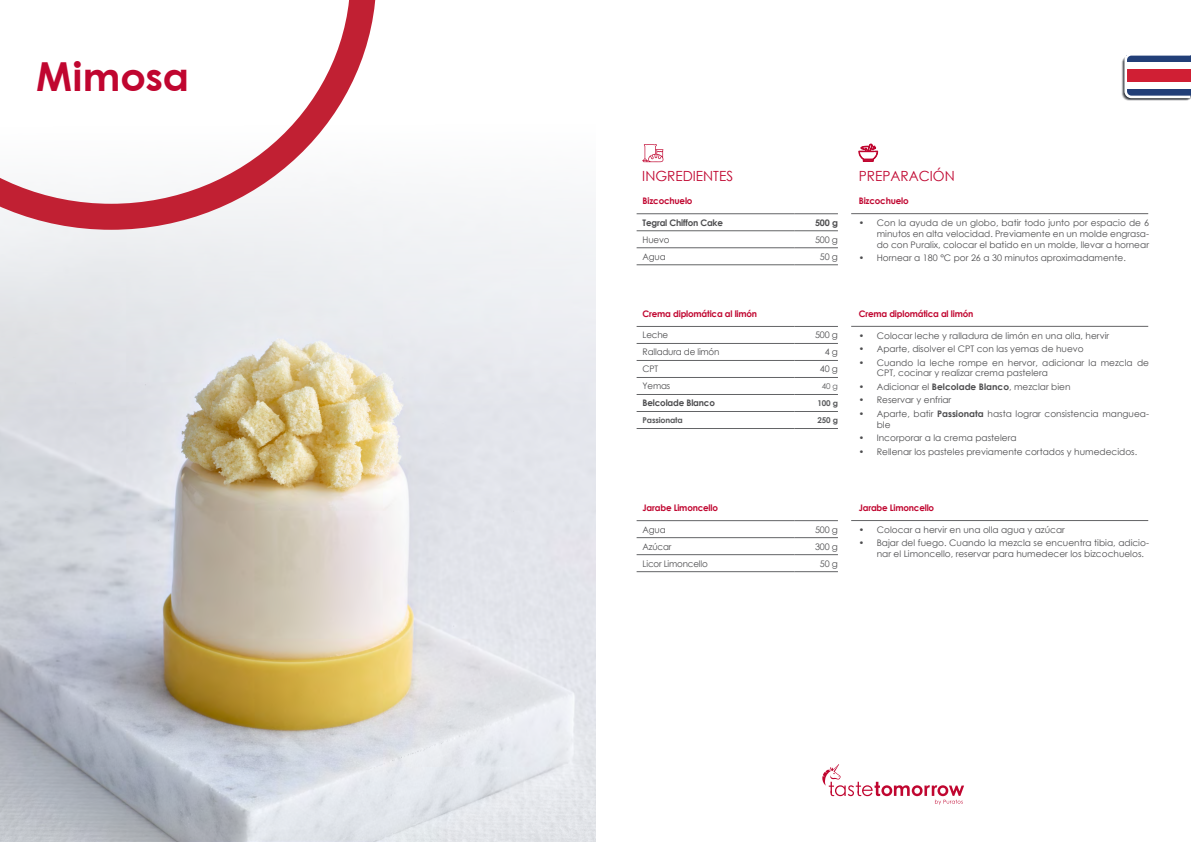
<style>
.page{position:relative;width:1191px;height:842px;background:#fff}
.page>*{position:absolute;margin:0;border:0;box-sizing:border-box;transform-origin:0 0}
.t1{font:700 40px "Century Gothic Paneuropean";color:#c00630}
.t2{font:14px "Century Gothic";color:#c00630}
.t3{font:9px/10.8px "Century Gothic";color:#4d4d4f}
.t4{font:700 9px "Century Gothic";letter-spacing:-.02em;color:#c00630}
.t5{font:700 9px "Century Gothic";letter-spacing:-.02em;color:#4d4d4f}
.t6{font:9px "Century Gothic";letter-spacing:-.02em;color:#4d4d4f}
.t7{font:700 8px "Century Gothic";letter-spacing:-.02em;color:#58595b}
.t8{font:8px "Century Gothic";color:#58595b}
.s1{font-weight:700}
</style>
<div class="page">
<svg style="left:858px;top:144px;width:20px;height:18px"></svg>
<svg style="left:822px;top:764px;width:142px;height:41px"></svg>
<img style="left:0;top:448px;width:595px;height:394px">
<svg style="left:0;top:196px;width:595px;height:252px;fill:#e7e9ed"></svg>
<svg style="left:0;top:0;width:376px;height:230px"></svg>
<svg style="left:642px;top:144px;width:21px;height:18px"></svg>
<hr style="left:636px;top:213px;width:158px;height:1px;background:#636466">
<hr style="left:794px;top:213px;width:44px;height:1px;background:#636466">
<hr style="left:636px;top:230px;width:158px;height:1px;background:#636466">
<hr style="left:794px;top:230px;width:44px;height:1px;background:#636466">
<hr style="left:636px;top:247px;width:158px;height:1px;background:#636466">
<hr style="left:794px;top:247px;width:44px;height:1px;background:#636466">
<hr style="left:636px;top:265px;width:158px;height:1px;background:#636466">
<hr style="left:794px;top:265px;width:44px;height:1px;background:#636466">
<hr style="left:851px;top:213px;width:297px;height:1px;background:#636466">
<hr style="left:636px;top:377px;width:158px;height:1px;background:#636466">
<hr style="left:636px;top:394px;width:158px;height:1px;background:#636466">
<hr style="left:636px;top:411px;width:158px;height:1px;background:#636466">
<hr style="left:636px;top:428px;width:158px;height:1px;background:#636466">
<hr style="left:794px;top:377px;width:44px;height:1px;background:#636466">
<hr style="left:794px;top:394px;width:44px;height:1px;background:#636466">
<hr style="left:794px;top:411px;width:44px;height:1px;background:#636466">
<hr style="left:794px;top:428px;width:44px;height:1px;background:#636466">
<hr style="left:636px;top:326px;width:158px;height:1px;background:#636466">
<hr style="left:794px;top:326px;width:44px;height:1px;background:#636466">
<hr style="left:636px;top:343px;width:158px;height:1px;background:#636466">
<hr style="left:794px;top:343px;width:44px;height:1px;background:#636466">
<hr style="left:636px;top:360px;width:158px;height:1px;background:#636466">
<hr style="left:794px;top:360px;width:44px;height:1px;background:#636466">
<hr style="left:851px;top:326px;width:297px;height:1px;background:#636466">
<hr style="left:636px;top:571px;width:158px;height:1px;background:#636466">
<hr style="left:794px;top:571px;width:44px;height:1px;background:#636466">
<hr style="left:636px;top:520px;width:158px;height:1px;background:#636466">
<hr style="left:794px;top:520px;width:44px;height:1px;background:#636466">
<hr style="left:636px;top:537px;width:158px;height:1px;background:#636466">
<hr style="left:794px;top:537px;width:44px;height:1px;background:#636466">
<hr style="left:636px;top:554px;width:158px;height:1px;background:#636466">
<hr style="left:794px;top:554px;width:44px;height:1px;background:#636466">
<hr style="left:851px;top:520px;width:297px;height:1px;background:#636466">
<svg style="left:1121px;top:55px;width:69px;height:46px"></svg>
<h1 class="t1" style="left:36px;top:50px;width:154px">Mimosa</h1>
<h2 class="t2" style="left:642px;top:166px;width:92px">INGREDIENTES</h2>
<h2 class="t2" style="left:858px;top:166px;width:97px">PREPARACIÓN</h2>
<p class="t3" style="left:876px;top:217px;width:274px;text-align:justify;text-indent:-18px">• Con la ayuda de un globo, batir todo junto por espacio de 6 minutos en alta velocidad. Previamente en un molde engrasa&shy;do con Puralix, colocar el batido en un molde, llevar a hornear</p>
<p class="t3" style="left:858px;top:252px;width:268px">• Hornear a 180 °C por 26 a 30 minutos aproximadamente.</p>
<p class="t4" style="left:858px;top:194px;width:51px">Bizcochuelo</p>
<p class="t4" style="left:642px;top:194px;width:51px">Bizcochuelo</p>
<p class="t5" style="left:642px;top:216px;width:82px">Tegral Chiffon Cake</p>
<p class="t5" style="left:815px;top:216px;width:24px">500 g</p>
<p class="t3" style="left:642px;top:234px;width:28px">Huevo</p>
<p class="t3" style="left:815px;top:234px;width:24px">500 g</p>
<p class="t3" style="left:642px;top:251px;width:25px">Agua</p>
<p class="t3" style="left:820px;top:251px;width:19px">50 g</p>
<p class="t4" style="left:642px;top:307px;width:116px">Crema diplomática al limón</p>
<p class="t3" style="left:642px;top:329px;width:27px">Leche</p>
<p class="t3" style="left:815px;top:330px;width:24px">500 g</p>
<p class="t6" style="left:642px;top:346px;width:78px">Ralladura de limón</p>
<p class="t3" style="left:824px;top:347px;width:15px">4 g</p>
<p class="t3" style="left:642px;top:364px;width:17px">CPT</p>
<p class="t3" style="left:820px;top:364px;width:19px">40 g</p>
<p class="t3" style="left:642px;top:381px;width:29px">Yemas</p>
<p class="t8" style="left:822px;top:380px;width:17px">40 g</p>
<p class="t5" style="left:642px;top:396px;width:74px">Belcolade Blanco</p>
<p class="t7" style="left:817px;top:397px;width:22px">100 g</p>
<p class="t7" style="left:642px;top:414px;width:42px">Passionata</p>
<p class="t7" style="left:817px;top:414px;width:22px">250 g</p>
<p class="t4" style="left:642px;top:501px;width:77px">Jarabe Limoncello</p>
<p class="t3" style="left:642px;top:524px;width:25px">Agua</p>
<p class="t3" style="left:815px;top:524px;width:24px">500 g</p>
<p class="t3" style="left:642px;top:541px;width:30px">Azúcar</p>
<p class="t3" style="left:815px;top:541px;width:24px">300 g</p>
<p class="t6" style="left:642px;top:557px;width:67px">Licor Limoncello</p>
<p class="t3" style="left:820px;top:558px;width:19px">50 g</p>
<p class="t4" style="left:858px;top:307px;width:116px">Crema diplomática al limón</p>
<p class="t3" style="left:858px;top:330px;width:252px">• Colocar leche y ralladura de limón en una olla, hervir</p>
<p class="t3" style="left:858px;top:343px;width:226px">• Aparte, disolver el CPT con las yemas de huevo</p>
<p class="t3" style="left:876px;top:357px;width:274px;text-indent:-18px">• Cuando la leche rompe en hervor, adicionar la mezcla de<br>CPT, cocinar y realizar crema pastelera</p>
<p class="t3" style="left:858px;top:381px;width:213px">• Adicionar el <span class="s1">Belcolade Blanco</span>, mezclar bien</p>
<p class="t3" style="left:858px;top:395px;width:94px">• Reservar y enfriar</p>
<p class="t3" style="left:876px;top:408px;width:274px;text-indent:-18px">• Aparte, batir <span class="s1">Passionata</span> hasta lograr consistencia manguea&shy;ble</p>
<p class="t3" style="left:858px;top:432px;width:159px">• Incorporar a la crema pastelera</p>
<p class="t3" style="left:858px;top:446px;width:280px">• Rellenar los pasteles previamente cortados y humedecidos.</p>
<p class="t4" style="left:858px;top:501px;width:77px">Jarabe Limoncello</p>
<p class="t3" style="left:858px;top:524px;width:208px">• Colocar a hervir en una olla agua y azúcar</p>
<p class="t3" style="left:876px;top:538px;width:274px;text-indent:-18px">• Bajar del fuego. Cuando la mezcla se encuentra tibia, adicio&shy;nar el Limoncello, reservar para humedecer los bizcochuelos.</p>
</div>
